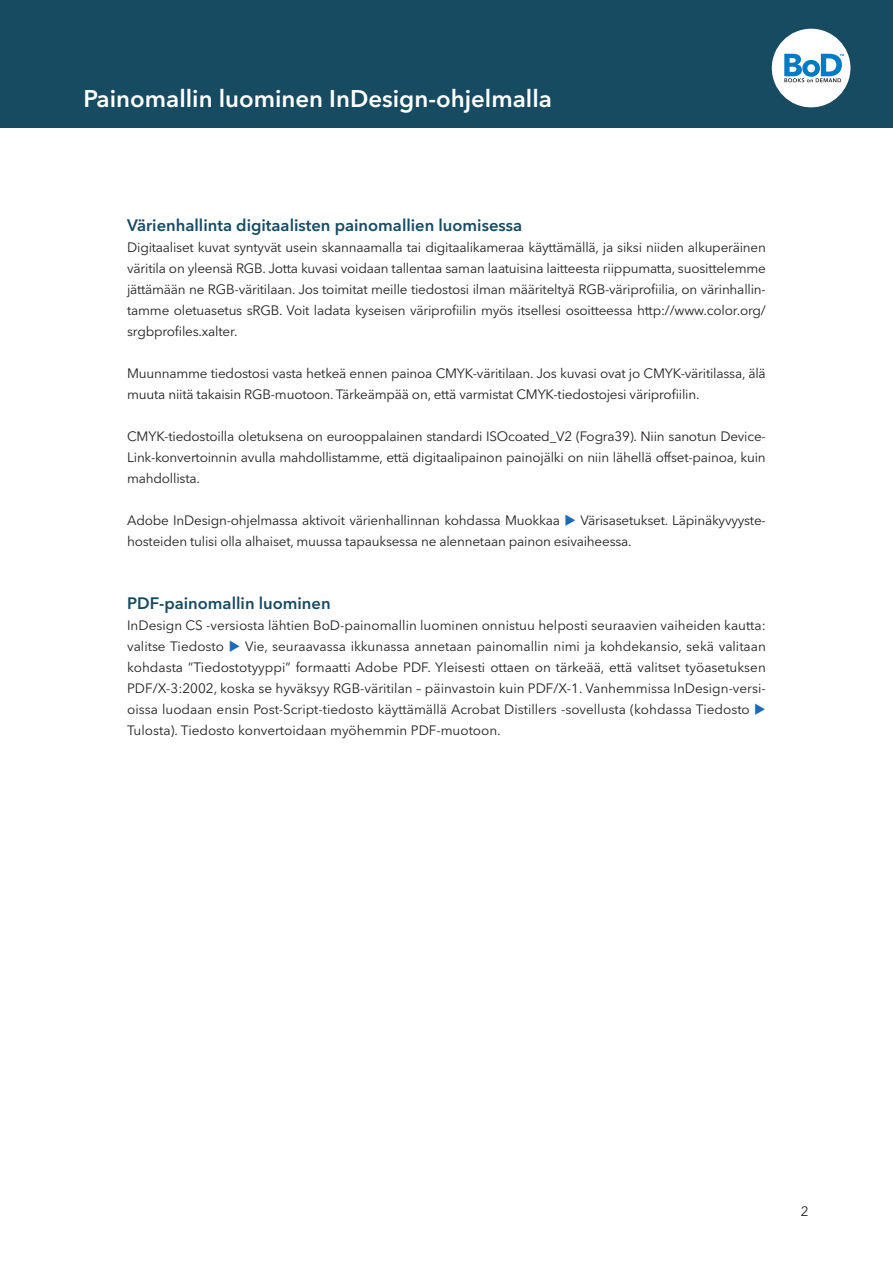
<style>
.page{position:relative;width:893px;height:1263px;background:#fff}
.page>*{position:absolute;margin:0;border:0;box-sizing:border-box;transform-origin:0 0}
.t1{font:600 24px "Avenir Next LT Pro";color:#fff}
.t2{font:600 16.5px "Avenir Next LT Pro";color:#164b62}
.t3{font:13.5px/21px "Avenir Next LT Pro";letter-spacing:-.015em;color:#231f20;text-align:justify}
.s1{color:#186bb5}
</style>
<div class="page">
<div style="left:0;top:0;width:893px;height:127px;background:#164b62"></div>
<div style="left:772px;top:29px;width:78px;height:78px;background:#fff;border-radius:50%"></div>
<svg style="left:784px;top:54px;width:60px;height:28px"></svg>
<h1 class="t1" style="left:83px;top:84px;width:470px">Painomallin luominen InDesign-ohjelmalla</h1>
<p class="t2" style="left:127px;top:215px;width:397px">Värienhallinta digitaalisten painomallien luomisessa</p>
<p class="t3" style="left:127px;top:237px;width:640px">Digitaaliset kuvat syntyvät usein skannaamalla tai digitaalikameraa käyttämällä, ja siksi niiden alkuperäinen väritila on yleensä RGB. Jotta kuvasi voidaan tallentaa saman laatuisina laitteesta riippumatta, suosittelemme jättämään ne RGB-väritilaan. Jos toimitat meille tiedostosi ilman määriteltyä RGB-väriprofiilia, on värinhallin&shy;tamme oletuasetus sRGB. Voit ladata kyseisen väriprofiilin myös itsellesi osoitteessa http://www.color.org/ srgbprofiles.xalter.</p>
<p class="t3" style="left:127px;top:363px;width:640px">Muunnamme tiedostosi vasta hetkeä ennen painoa CMYK-väritilaan. Jos kuvasi ovat jo CMYK-väritilassa, älä muuta niitä takaisin RGB-muotoon. Tärkeämpää on, että varmistat CMYK-tiedostojesi väriprofiilin.</p>
<p class="t3" style="left:127px;top:426px;width:640px">CMYK-tiedostoilla oletuksena on eurooppalainen standardi ISOcoated_V2 (Fogra39). Niin sanotun Device-Link-konvertoinnin avulla mahdollistamme, että digitaalipainon painojälki on niin lähellä offset-painoa, kuin mahdollista.</p>
<p class="t3" style="left:127px;top:510px;width:640px">Adobe InDesign-ohjelmassa aktivoit värienhallinnan kohdassa Muokkaa <span class="s1">◆</span> Värisasetukset. Läpinäkyvyyste&shy;hosteiden tulisi olla alhaiset, muussa tapauksessa ne alennetaan painon esivaiheessa.</p>
<p class="t2" style="left:127px;top:593px;width:205px">PDF-painomallin luominen</p>
<p class="t3" style="left:127px;top:615px;width:640px">InDesign CS -versiosta lähtien BoD-painomallin luominen onnistuu helposti seuraavien vaiheiden kautta: valitse Tiedosto <span class="s1">◆</span> Vie, seuraavassa ikkunassa annetaan painomallin nimi ja kohdekansio, sekä valitaan kohdasta ”Tiedostotyyppi” formaatti Adobe PDF. Yleisesti ottaen on tärkeää, että valitset työasetuksen PDF/X-3:2002, koska se hyväksyy RGB-väritilan – päinvastoin kuin PDF/X-1. Vanhemmissa InDesign-versi&shy;oissa luodaan ensin Post-Script-tiedosto käyttämällä Acrobat Distillers -sovellusta (kohdassa Tiedosto <span class="s1">◆ </span>Tulosta). Tiedosto konvertoidaan myöhemmin PDF-muotoon.</p>
<p class="t3" style="left:801px;top:1200px;width:9px">2</p>
</div>
